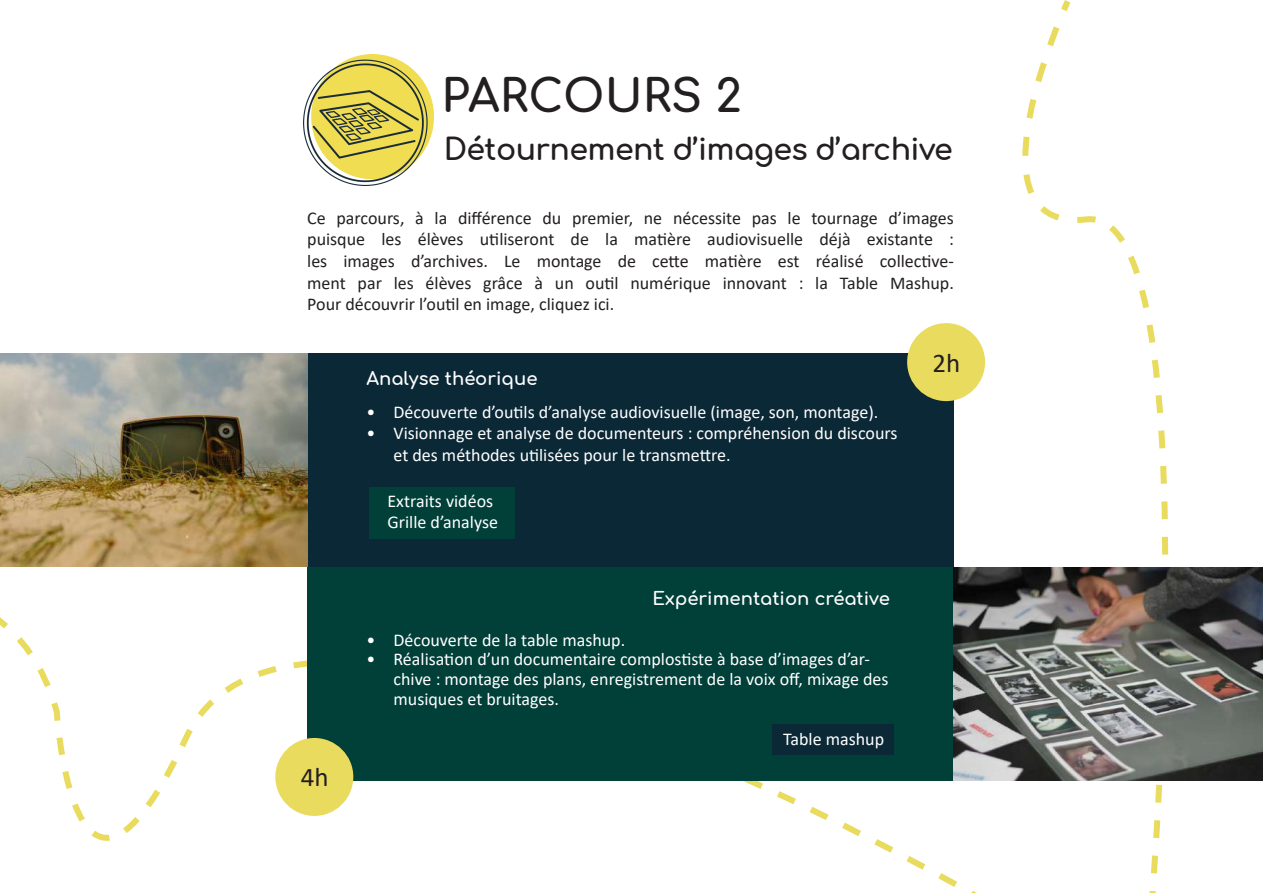
<style>
.page{position:relative;width:1263px;height:893px;background:#fff}
.page>*{position:absolute;margin:0;border:0;box-sizing:border-box;transform-origin:0 0}
.t1{font:700 45px "Comfortaa";color:#231f20}
.t2{font:700 30px "Comfortaa";letter-spacing:-.02em;color:#231f20}
.t3{font:27px "Calibri";color:#231f20}
.t4{font:18px/21.6px "Calibri";color:#fff}
.t5{font:18px/21.6px "Calibri";color:#231f20;text-align:justify}
.t6{font:700 18px "Comfortaa";color:#fff}
</style>
<div class="page">
<svg style="left:0;top:625px;width:985px;height:268px"></svg>
<svg style="left:1156px;top:359px;width:38px;height:515px"></svg>
<svg style="left:1022px;top:26px;width:34px;height:194px"></svg>
<svg style="left:1056px;top:0;width:100px;height:893px"></svg>
<div style="left:307px;top:353px;width:647px;height:214px;background:#0b2836"></div>
<div style="left:907px;top:323px;width:78px;height:78px;background:#e9db5d;border-radius:50%"></div>
<div style="left:369px;top:487px;width:145px;height:51px;background:#013f39"></div>
<div style="left:307px;top:567px;width:647px;height:213px;background:#013f39"></div>
<div style="left:275px;top:738px;width:78px;height:78px;background:#e9db5d;border-radius:50%"></div>
<div style="left:772px;top:724px;width:122px;height:31px;background:#0b2836"></div>
<img style="left:0;top:353px;width:307px;height:214px">
<img style="left:954px;top:567px;width:309px;height:213px">
<img style="left:303px;top:54px;width:131px;height:131px">
<h1 class="t1" style="left:442px;top:54px;width:302px">PARCOURS 2</h1>
<h2 class="t2" style="left:444px;top:121px;width:511px">Détournement d’images d’archive</h2>
<p class="t5" style="left:307px;top:207px;width:648px">Ce parcours, à la différence du premier, ne nécessite pas le tournage d’images puisque les élèves utiliseront de la matière audiovisuelle déjà existante : les images d’archives. Le montage de cette matière est réalisé collective&shy;ment par les élèves grâce à un outil numérique innovant : la Table Mashup.<br>Pour découvrir l’outil en image, cliquez ici.</p>
<h3 class="t3" style="left:301px;top:759px;width:29px">4h</h3>
<p class="t6" style="left:366px;top:361px;width:173px">Analyse théorique</p>
<p class="t4" style="left:366px;top:401px;width:513px">• Découverte d’outils d’analyse audiovisuelle (image, son, montage).</p>
<p class="t4" style="left:393px;top:422px;width:505px;text-indent:-27px">• Visionnage et analyse de documenteurs : compréhension du discours et des méthodes utilisées pour le transmettre.</p>
<p class="t4" style="left:387px;top:489px;width:112px">Extraits vidéos<br>Grille d’analyse</p>
<p class="t6" style="left:653px;top:582px;width:239px">Expérimentation créative</p>
<p class="t4" style="left:366px;top:628px;width:260px">• Découverte de la table mashup.</p>
<p class="t4" style="left:393px;top:649px;width:497px;line-height:19.8px;text-indent:-27px">• Réalisation d’un documentaire complostiste à base d’images d’ar&shy;chive : montage des plans, enregistrement de la voix off, mixage des musiques et bruitages.</p>
<p class="t4" style="left:783px;top:728px;width:102px">Table mashup</p>
<h3 class="t3" style="left:932px;top:345px;width:29px">2h</h3>
</div>
